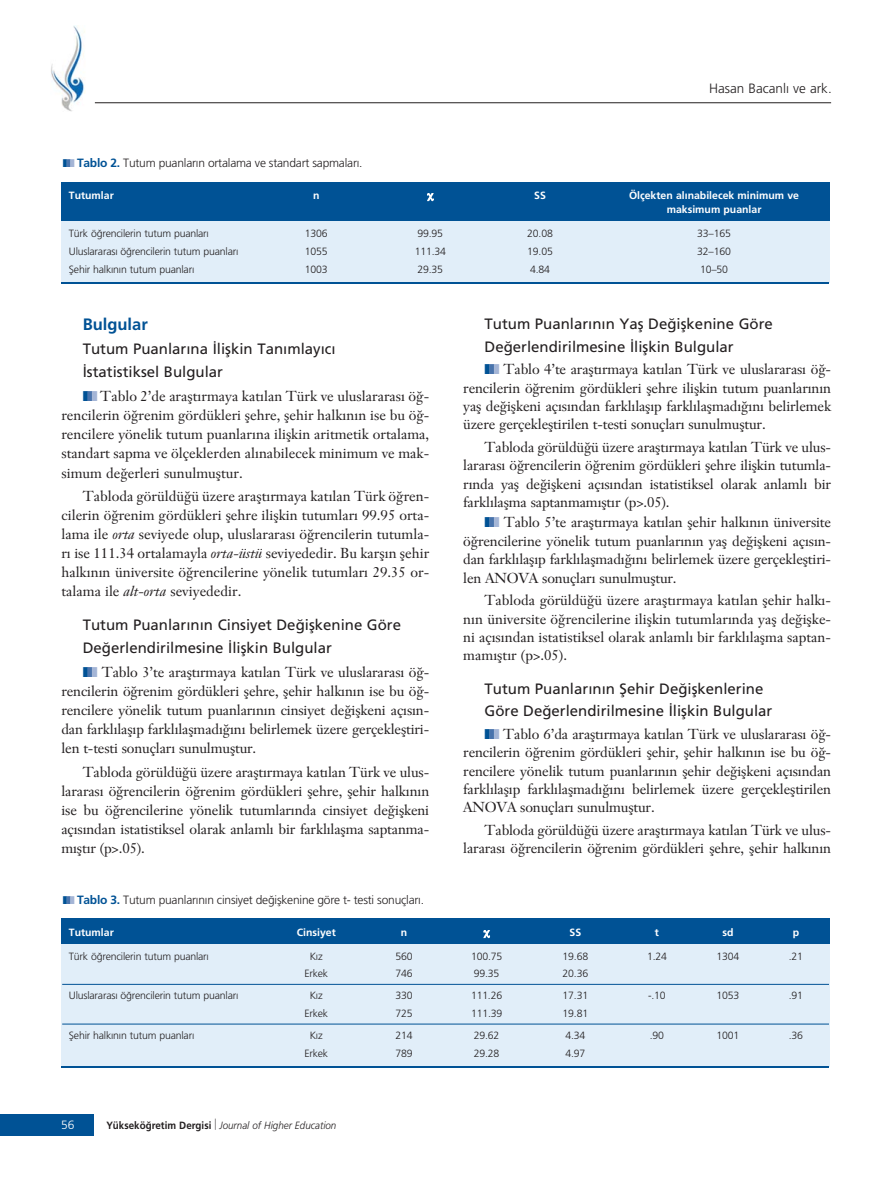
<style>
.page{position:relative;width:893px;height:1191px;background:#fff}
.page>*{position:absolute;margin:0;border:0;box-sizing:border-box;transform-origin:0 0}
.t1{font:700 16.5px "Frutiger";color:#005295}
.t2{font:15px/22.8px "Frutiger";color:#231f20}
.t3{font:14.25px/18.3px "Janson Text";letter-spacing:-.01em;color:#231f20;text-align:justify}
.t4{font:300 13.5px "Frutiger";color:#231f20}
.t5{font:300 12px "Frutiger";letter-spacing:-.015em;color:#231f20}
.t6{font:300 12px "Frutiger";color:#fff}
.t7{font:300 10.5px "Frutiger";letter-spacing:-.015em;color:#231f20}
.t8{font:700 10.5px/14.7px "Frutiger";color:#fff;text-align:center}
.t9{font:italic 300 10.5px "Frutiger";color:#231f20;scale:.94 1}
.s1{color:#005295}
.s2{color:#4973ac}
.s3{color:#a4b5d6}
.s4{font-weight:700;color:#005295}
.s5{font-style:italic}
.s6{font-weight:700;font-style:normal}
</style>
<div class="page">
<div style="left:0;top:1114px;width:93px;height:21px;background:#005295"></div>
<img style="left:51px;top:25px;width:34px;height:87px">
<hr style="left:95px;top:102px;width:736px;height:1px;background:#231f20">
<div style="left:84px;top:94px;width:10px;height:10px;background:#fff"></div>
<div style="left:61px;top:207px;width:769px;height:76px;background:#e1eef9"></div>
<div style="left:61px;top:182px;width:769px;height:39px;background:#005295"></div>
<hr style="left:61px;top:282px;width:768px;height:2px;background:#005295">
<div style="left:61px;top:943px;width:769px;height:123px;background:#e1eef9"></div>
<div style="left:61px;top:918px;width:769px;height:26px;background:#005295"></div>
<hr style="left:61px;top:1066px;width:768px;height:2px;background:#005295">
<hr style="left:62px;top:984px;width:767px;height:1px;background:#005295">
<hr style="left:62px;top:1023px;width:767px;height:1px;background:#005295">
<p class="t4" style="left:709px;top:83px;width:124px">Hasan Bacanl› ve ark.</p>
<p class="t5" style="left:63px;top:158px;width:301px"><span class="s1">❚</span><span class="s2">❚</span><span class="s3">❚</span> <span class="s4">Tablo 2.</span> Tutum puanlar›n ortalama ve standart sapmalar›.</p>
<p class="t8" style="left:69px;top:188px;width:46px">Tutumlar</p>
<p class="t8" style="left:313px;top:188px;width:8px">n</p>
<p class="t8" style="left:534px;top:188px;width:13px">SS</p>
<p class="t8" style="left:629px;top:188px;width:172px">Ölçekten al›nabilecek minimum ve maksimum puanlar</p>
<p class="t7" style="left:69px;top:229px;width:142px">Türk ö¤rencilerin tutum puanlar›</p>
<p class="t7" style="left:305px;top:229px;width:24px">1306</p>
<p class="t7" style="left:418px;top:229px;width:27px">99.95</p>
<p class="t7" style="left:527px;top:229px;width:27px">20.08</p>
<p class="t7" style="left:697px;top:229px;width:35px">33–165</p>
<p class="t7" style="left:69px;top:247px;width:171px">Uluslararas› ö¤rencilerin tutum puanlar›</p>
<p class="t7" style="left:305px;top:247px;width:24px">1055</p>
<p class="t7" style="left:415px;top:247px;width:33px">111.34</p>
<p class="t7" style="left:527px;top:247px;width:27px">19.05</p>
<p class="t7" style="left:697px;top:247px;width:35px">32–160</p>
<p class="t7" style="left:69px;top:265px;width:127px">fiehir halk›n›n tutum puanlar›</p>
<p class="t7" style="left:305px;top:265px;width:24px">1003</p>
<p class="t7" style="left:417px;top:265px;width:27px">29.35</p>
<p class="t7" style="left:530px;top:265px;width:21px">4.84</p>
<p class="t7" style="left:700px;top:265px;width:29px">10–50</p>
<p class="t1" style="left:83px;top:318px;width:67px">Bulgular</p>
<p class="t2" style="left:83px;top:338px;width:254px;line-height:23.5px">Tutum Puanlar›na ‹liflkin Tan›mlay›c› ‹statistiksel Bulgular</p>
<p class="t3" style="left:61px;top:388px;width:369px;line-height:19.2px;text-indent:21px"><span class="s1">❚</span><span class="s2">❚</span><span class="s3">❚</span> Tablo 2’de araflt›rmaya kat›lan Türk ve uluslararas› ö¤- rencilerin ö¤renim gördükleri flehre, flehir halk›n›n ise bu ö¤- rencilere yönelik tutum puanlar›na iliflkin aritmetik ortalama, standart sapma ve ölçeklerden al›nabilecek minimum ve mak&shy;simum de¤erleri sunulmufltur.</p>
<p class="t3" style="left:61px;top:488px;width:369px;line-height:19px;text-indent:21px">Tabloda görüldü¤ü üzere araflt›rmaya kat›lan Türk ö¤ren&shy;cilerin ö¤renim gördükleri flehre iliflkin tutumlar› 99.95 orta&shy;lama ile <span class="s5">orta</span> seviyede olup, uluslararas› ö¤rencilerin tutumla&shy;r› ise 111.34 ortalamayla <span class="s5">orta-üstü</span> seviyededir. Bu karfl›n flehir halk›n›n üniversite ö¤rencilerine yönelik tutumlar› 29.35 or&shy;talama ile <span class="s5">alt-orta</span> seviyededir.</p>
<p class="t2" style="left:83px;top:614px;width:320px;line-height:23.2px">Tutum Puanlar›n›n Cinsiyet De¤iflkenine Göre<br>De¤erlendirilmesine ‹liflkin Bulgular</p>
<p class="t3" style="left:61px;top:663px;width:369px;line-height:19.2px;text-indent:21px"><span class="s1">❚</span><span class="s2">❚</span><span class="s3">❚</span> Tablo 3’te araflt›rmaya kat›lan Türk ve uluslararas› ö¤- rencilerin ö¤renim gördükleri flehre, flehir halk›n›n ise bu ö¤- rencilere yönelik tutum puanlar›n›n cinsiyet de¤iflkeni aç›s›n&shy;dan farkl›lafl›p farkl›laflmad›¤›n› belirlemek üzere gerçeklefltiri&shy;len t-testi sonuçlar› sunulmufltur.</p>
<p class="t3" style="left:61px;top:763px;width:369px;line-height:19.2px;text-indent:21px">Tabloda görüldü¤ü üzere araflt›rmaya kat›lan Türk ve ulus&shy;lararas› ö¤rencilerin ö¤renim gördükleri flehre, flehir halk›n›n ise bu ö¤rencilerine yönelik tutumlar›nda cinsiyet de¤iflkeni aç›s›ndan istatistiksel olarak anlaml› bir farkl›laflma saptanma&shy;m›flt›r (p&gt;.05).</p>
<p class="t2" style="left:485px;top:313px;width:290px">Tutum Puanlar›n›n Yafl De¤iflkenine Göre<br>De¤erlendirilmesine ‹liflkin Bulgular</p>
<p class="t3" style="left:463px;top:362px;width:369px;text-indent:21px"><span class="s1">❚</span><span class="s2">❚</span><span class="s3">❚</span> Tablo 4’te araflt›rmaya kat›lan Türk ve uluslararas› ö¤- rencilerin ö¤renim gördükleri flehre iliflkin tutum puanlar›n›n yafl de¤iflkeni aç›s›ndan farkl›lafl›p farkl›laflmad›¤›n› belirlemek üzere gerçeklefltirilen t-testi sonuçlar› sunulmufltur.</p>
<p class="t3" style="left:463px;top:439px;width:369px;text-indent:21px">Tabloda görüldü¤ü üzere araflt›rmaya kat›lan Türk ve ulus&shy;lararas› ö¤rencilerin ö¤renim gördükleri flehre iliflkin tutumla&shy;r›nda yafl de¤iflkeni aç›s›ndan istatistiksel olarak anlaml› bir farkl›laflma saptanmam›flt›r (p&gt;.05).</p>
<p class="t3" style="left:463px;top:515px;width:369px;text-indent:21px"><span class="s1">❚</span><span class="s2">❚</span><span class="s3">❚</span> Tablo 5’te araflt›rmaya kat›lan flehir halk›n›n üniversite ö¤rencilerine yönelik tutum puanlar›n›n yafl de¤iflkeni aç›s›n&shy;dan farkl›lafl›p farkl›laflmad›¤›n› belirlemek üzere gerçeklefltiri&shy;len ANOVA sonuçlar› sunulmufltur.</p>
<p class="t3" style="left:463px;top:592px;width:369px;text-indent:21px">Tabloda görüldü¤ü üzere araflt›rmaya kat›lan flehir halk›- n›n üniversite ö¤rencilerine iliflkin tutumlar›nda yafl de¤iflke&shy;ni aç›s›ndan istatistiksel olarak anlaml› bir farkl›laflma saptan&shy;mam›flt›r (p&gt;.05).</p>
<p class="t2" style="left:485px;top:678px;width:289px">Tutum Puanlar›n›n fiehir De¤iflkenlerine<br>Göre De¤erlendirilmesine ‹liflkin Bulgular</p>
<p class="t3" style="left:463px;top:726px;width:369px;text-indent:21px"><span class="s1">❚</span><span class="s2">❚</span><span class="s3">❚</span> Tablo 6’da araflt›rmaya kat›lan Türk ve uluslararas› ö¤- rencilerin ö¤renim gördükleri flehir, flehir halk›n›n ise bu ö¤- rencilere yönelik tutum puanlar›n›n flehir de¤iflkeni aç›s›ndan farkl›lafl›p farkl›laflmad›¤›n› belirlemek üzere gerçeklefltirilen ANOVA sonuçlar› sunulmufltur.</p>
<p class="t3" style="left:463px;top:822px;width:369px;text-align:right">Tabloda görüldü¤ü üzere araflt›rmaya kat›lan Türk ve ulus&shy;lararas› ö¤rencilerin ö¤renim gördükleri flehre, flehir halk›n›n</p>
<p class="t5" style="left:63px;top:895px;width:363px"><span class="s1">❚</span><span class="s2">❚</span><span class="s3">❚</span> <span class="s4">Tablo 3.</span> Tutum puanlar›n›n cinsiyet de¤iflkenine göre t- testi sonuçlar›.</p>
<p class="t8" style="left:69px;top:925px;width:46px">Tutumlar</p>
<p class="t8" style="left:297px;top:925px;width:41px">Cinsiyet</p>
<p class="t8" style="left:401px;top:925px;width:8px">n</p>
<p class="t8" style="left:570px;top:925px;width:13px">SS</p>
<p class="t8" style="left:655px;top:925px;width:6px">t</p>
<p class="t8" style="left:722px;top:925px;width:13px">sd</p>
<p class="t8" style="left:793px;top:925px;width:8px">p</p>
<p class="t7" style="left:69px;top:951px;width:142px">Türk ö¤rencilerin tutum puanlar›</p>
<p class="t7" style="left:310px;top:951px;width:15px">K›z</p>
<p class="t7" style="left:396px;top:951px;width:19px">560</p>
<p class="t7" style="left:471px;top:951px;width:33px">100.75</p>
<p class="t7" style="left:563px;top:951px;width:27px">19.68</p>
<p class="t7" style="left:647px;top:951px;width:21px">1.24</p>
<p class="t7" style="left:717px;top:951px;width:24px">1304</p>
<p class="t7" style="left:789px;top:951px;width:16px">.21</p>
<p class="t7" style="left:304px;top:969px;width:25px">Erkek</p>
<p class="t7" style="left:396px;top:969px;width:19px">746</p>
<p class="t7" style="left:474px;top:969px;width:27px">99.35</p>
<p class="t7" style="left:563px;top:969px;width:27px">20.36</p>
<p class="t7" style="left:69px;top:991px;width:171px">Uluslararas› ö¤rencilerin tutum puanlar›</p>
<p class="t7" style="left:310px;top:991px;width:15px">K›z</p>
<p class="t7" style="left:396px;top:991px;width:19px">330</p>
<p class="t7" style="left:471px;top:991px;width:33px">111.26</p>
<p class="t7" style="left:563px;top:991px;width:27px">17.31</p>
<p class="t7" style="left:648px;top:991px;width:19px">-.10</p>
<p class="t7" style="left:717px;top:991px;width:24px">1053</p>
<p class="t7" style="left:789px;top:991px;width:16px">.91</p>
<p class="t7" style="left:304px;top:1009px;width:25px">Erkek</p>
<p class="t7" style="left:396px;top:1009px;width:19px">725</p>
<p class="t7" style="left:471px;top:1009px;width:33px">111.39</p>
<p class="t7" style="left:563px;top:1009px;width:27px">19.81</p>
<p class="t7" style="left:69px;top:1031px;width:127px">fiehir halk›n›n tutum puanlar›</p>
<p class="t7" style="left:310px;top:1031px;width:15px">K›z</p>
<p class="t7" style="left:396px;top:1031px;width:19px">214</p>
<p class="t7" style="left:474px;top:1031px;width:27px">29.62</p>
<p class="t7" style="left:565px;top:1031px;width:21px">4.34</p>
<p class="t7" style="left:650px;top:1031px;width:16px">.90</p>
<p class="t7" style="left:717px;top:1031px;width:24px">1001</p>
<p class="t7" style="left:789px;top:1031px;width:16px">.36</p>
<p class="t7" style="left:304px;top:1049px;width:25px">Erkek</p>
<p class="t7" style="left:396px;top:1049px;width:19px">789</p>
<p class="t7" style="left:474px;top:1049px;width:27px">29.28</p>
<p class="t7" style="left:565px;top:1049px;width:21px">4.97</p>
<p class="t6" style="left:61px;top:1119px;width:15px">56</p>
<p class="t9" style="left:106px;top:1120px;width:246px"><span class="s6">Yüksekö¤retim Dergisi</span> Journal of Higher Education</p>
</div>
